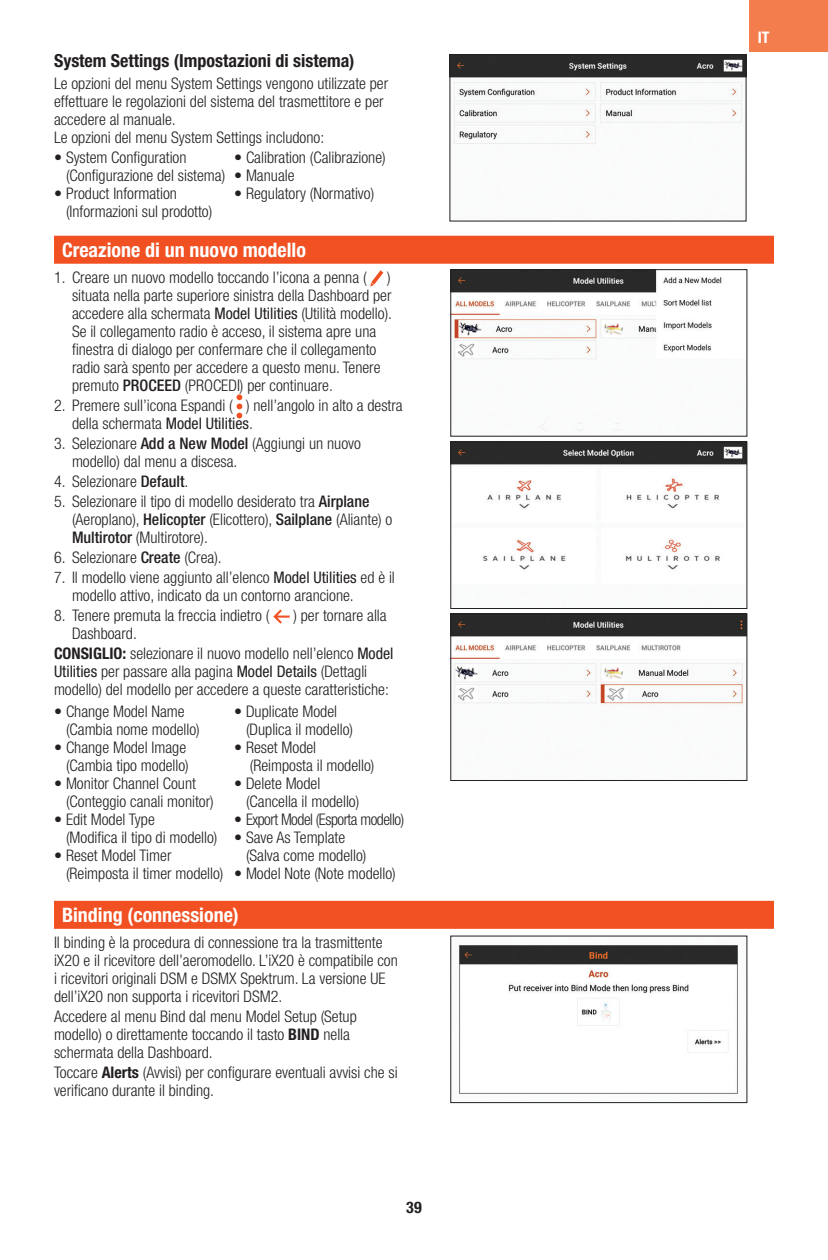
<style>
.page{position:relative;width:828px;height:1260px;background:#fff}
.page>*{position:absolute;margin:0;border:0;box-sizing:border-box;transform-origin:0 0}
.SPM_Header{font:700 condensed 20px "Helvetica Neue LT Std";color:#fff}
.SPM_Subhead{font:700 condensed 18px "Helvetica Neue LT Std";color:#231f20}
.SPM_Body{font:300 condensed 16px/18px "Helvetica Neue LT Std";color:#231f20}
.SPM_Body-2{font:300 condensed 16px "Helvetica Neue LT Std";letter-spacing:-.03em;color:#231f20}
.t1{font:700 condensed 16px "Helvetica Neue LT Std";color:#231f20}
.t2{font:700 condensed 16px "Helvetica Neue LT Std";color:#fff}
.s1{font-weight:400}
.s2{font-weight:500}
.s3{font-weight:700}
</style>
<div class="page">
<div style="left:750px;top:0;width:78px;height:51px;background:#f47d4d"></div>
<img style="left:452px;top:271px;width:270px;height:160px">
<div style="left:450px;top:269px;width:297px;height:168px;border:1px solid #231f20"></div>
<img style="left:452px;top:443px;width:293px;height:127px">
<div style="left:450px;top:441px;width:297px;height:168px;border:1px solid #231f20"></div>
<img style="left:452px;top:615px;width:293px;height:91px">
<div style="left:450px;top:613px;width:297px;height:168px;border:1px solid #231f20"></div>
<img style="left:459px;top:944px;width:279px;height:150px">
<div style="left:450px;top:936px;width:297px;height:167px;border:1px solid #231f20"></div>
<img style="left:451px;top:56px;width:294px;height:88px">
<div style="left:449px;top:54px;width:298px;height:168px;border:1px solid #231f20"></div>
<div style="left:54px;top:236px;width:720px;height:28px;background:#f05022"></div>
<svg style="left:370px;top:270px;width:13px;height:17px"></svg>
<svg style="left:237px;top:394px;width:5px;height:24px"></svg>
<svg style="left:273px;top:609px;width:17px;height:15px"></svg>
<div style="left:54px;top:901px;width:720px;height:28px;background:#f05022"></div>
<p class="SPM_Subhead" style="left:54px;top:50px;width:302px">System Settings (Impostazioni di sistema)</p>
<p class="SPM_Body" style="left:54px;top:74px;width:336px">Le opzioni del menu System Settings vengono utilizzate per effettuare le regolazioni del sistema del trasmettitore e per accedere al manuale.<br>Le opzioni del menu System Settings includono:</p>
<p class="SPM_Body" style="left:66px;top:148px;width:161px;text-indent:-12px">• System Configuration (Configurazione del sistema)</p>
<p class="SPM_Body" style="left:66px;top:184px;width:148px;text-indent:-12px">• Product Information (Informazioni sul prodotto)</p>
<p class="SPM_Body" style="left:234px;top:148px;width:153px">• Calibration (Calibrazione)</p>
<p class="SPM_Body" style="left:234px;top:166px;width:62px">• Manuale</p>
<p class="SPM_Body" style="left:234px;top:184px;width:142px">• Regulatory (Normativo)</p>
<p class="SPM_Header" style="left:62px;top:237px;width:245px">Creazione di un nuovo modello</p>
<p class="SPM_Body" style="left:54px;top:268px;width:314px">1. Creare un nuovo modello toccando l’icona a penna (</p>
<p class="SPM_Body" style="left:72px;top:268px;width:322px;text-indent:315px">) situata nella parte superiore sinistra della Dashboard per accedere alla schermata <span class="s1">Model Utilities</span> (Utilità modello).<br>Se il collegamento radio è acceso, il sistema apre una finestra di dialogo per confermare che il collegamento radio sarà spento per accedere a questo menu. Tenere premuto <span class="s2">PROCEED</span> (PROCEDI) per continuare.</p>
<p class="SPM_Body" style="left:72px;top:396px;width:332px;text-indent:-18px">2. Premere sull’icona Espandi ( ) nell’angolo in alto a destra della schermata <span class="s1">Model Utilities</span>.</p>
<p class="SPM_Body" style="left:72px;top:434px;width:290px;text-indent:-18px">3. Selezionare <span class="s2">Add a New Model</span> (Aggiungi un nuovo modello) dal menu a discesa.</p>
<p class="SPM_Body" style="left:54px;top:472px;width:136px">4. Selezionare <span class="s2">Default</span>.</p>
<p class="SPM_Body" style="left:72px;top:492px;width:322px;text-indent:-18px">5. Selezionare il tipo di modello desiderato tra <span class="s2">Airplane </span>(Aeroplano), <span class="s2">Helicopter</span> (Elicottero), <span class="s2">Sailplane</span> (Aliante) o<br><span class="s2">Multirotor</span> (Multirotore).</p>
<p class="SPM_Body" style="left:54px;top:548px;width:169px">6. Selezionare <span class="s2">Create</span> (Crea).</p>
<p class="SPM_Body" style="left:72px;top:568px;width:324px;text-indent:-18px">7. Il modello viene aggiunto all’elenco <span class="s1">Model Utilities</span> ed è il modello attivo, indicato da un contorno arancione.</p>
<p class="SPM_Body" style="left:54px;top:606px;width:217px">8. Tenere premuta la freccia indietro (</p>
<p class="SPM_Body" style="left:293px;top:606px;width:95px">) per tornare alla</p>
<p class="SPM_Body" style="left:72px;top:624px;width:66px">Dashboard.</p>
<p class="SPM_Body" style="left:54px;top:644px;width:341px"><span class="s3">CONSIGLIO:</span> selezionare il nuovo modello nell’elenco <span class="s1">Model<br>Utilities</span> per passare alla pagina <span class="s1">Model Details</span> (Dettagli modello) del modello per accedere a queste caratteristiche:</p>
<p class="SPM_Body" style="left:66px;top:702px;width:135px;text-indent:-12px">• Change Model Name (Cambia nome modello)</p>
<p class="SPM_Body" style="left:54px;top:738px;width:136px;text-align:right">• Change Model Image (Cambia tipo modello)</p>
<p class="SPM_Body" style="left:66px;top:774px;width:149px;text-indent:-12px">• Monitor Channel Count (Conteggio canali monitor)</p>
<p class="SPM_Body" style="left:66px;top:810px;width:153px;text-indent:-12px">• Edit Model Type<br>(Modifica il tipo di modello)</p>
<p class="SPM_Body" style="left:66px;top:846px;width:159px;text-indent:-12px">• Reset Model Timer (Reimposta il timer modello)</p>
<p class="SPM_Body" style="left:246px;top:702px;width:109px;text-indent:-12px">• Duplicate Model (Duplica il modello)</p>
<p class="SPM_Body" style="left:250px;top:738px;width:126px;text-indent:-16px">• Reset Model (Reimposta il modello)</p>
<p class="SPM_Body" style="left:246px;top:774px;width:115px;text-indent:-12px">• Delete Model (Cancella il modello)</p>
<p class="SPM_Body-2" style="left:234px;top:810px;width:172px">• Export Model (Esporta modello)</p>
<p class="SPM_Body" style="left:246px;top:828px;width:122px;text-indent:-12px">• Save As Template (Salva come modello)</p>
<p class="SPM_Body" style="left:234px;top:864px;width:163px">• Model Note (Note modello)</p>
<p class="SPM_Header" style="left:62px;top:903px;width:178px">Binding (connessione)</p>
<p class="SPM_Body" style="left:54px;top:933px;width:345px">Il binding è la procedura di connessione tra la trasmittente iX20 e il ricevitore dell’aeromodello. L’iX20 è compatibile con i ricevitori originali DSM e DSMX Spektrum. La versione UE dell’iX20 non supporta i ricevitori DSM2.</p>
<p class="SPM_Body" style="left:54px;top:1007px;width:304px">Accedere al menu Bind dal menu Model Setup (Setup modello) o direttamente toccando il tasto <span class="s3">BIND</span> nella schermata della Dashboard.</p>
<p class="SPM_Body" style="left:54px;top:1063px;width:345px">Toccare <span class="s3">Alerts</span> (Avvisi) per configurare eventuali avvisi che si verificano durante il binding.</p>
<p class="t1" style="left:406px;top:1198px;width:17px">39</p>
<p class="t2" style="left:758px;top:28px;width:13px">IT</p>
</div>
